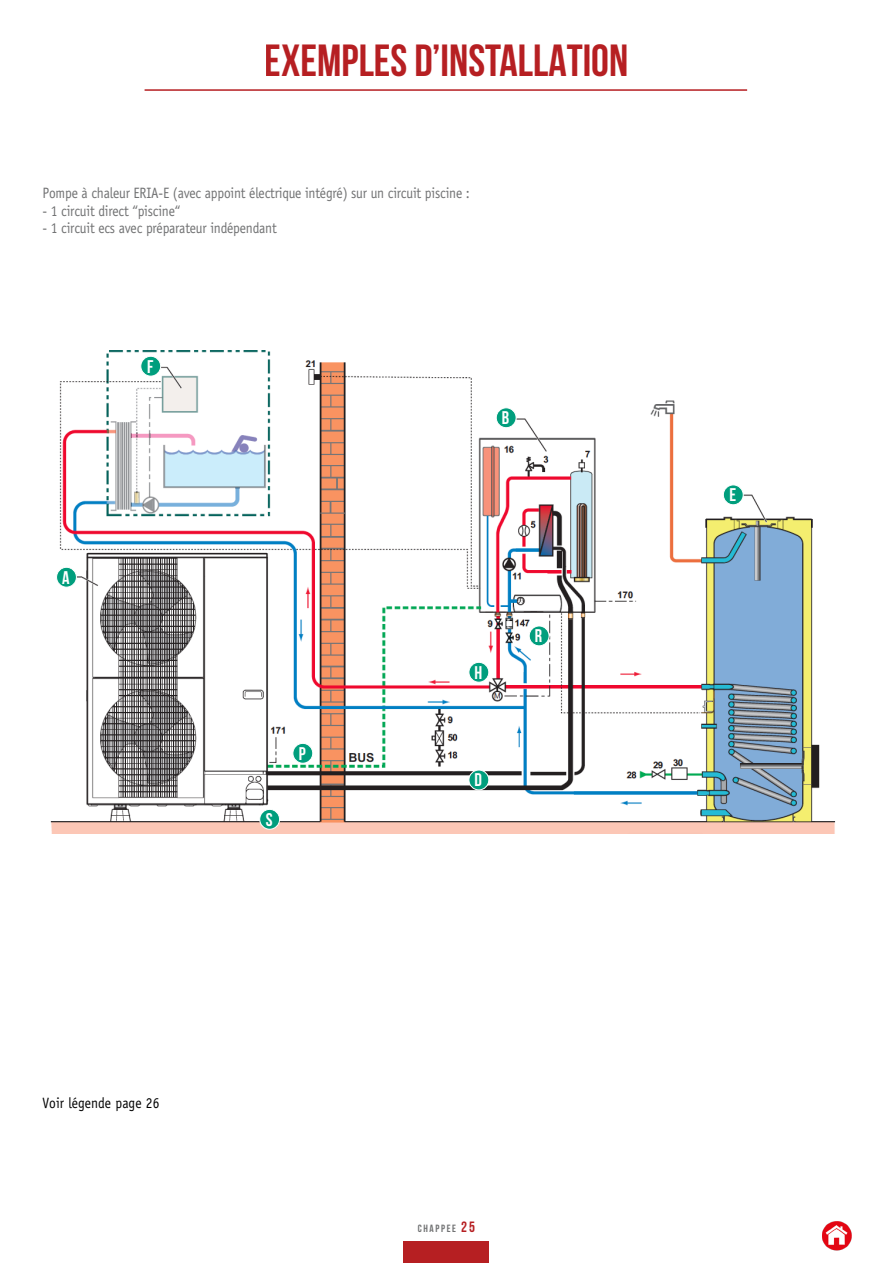
<style>
.page{position:relative;width:893px;height:1263px;background:#fff}
.page>*{position:absolute;margin:0;border:0;box-sizing:border-box;transform-origin:0 0}
.t1{font:700 45px "Bebas Neue";color:#b61f22}
.t2{font:700 18.3px "Bebas Neue";color:#fff}
.t3{font:15px "Officina Sans";letter-spacing:-.015em;color:#717273;scale:.9 1}
.t4{font:15px "Officina Sans";color:#000;scale:.9 1}
.t5{font:700 10.5px "Bebas Neue";letter-spacing:.155em;color:#717273}
.s1{font-size:15px;color:#b61f22}
</style>
<div class="page">
<div style="left:404px;top:1242px;width:85px;height:21px;background:#b61f22"></div>
<img style="left:822px;top:1221px;width:30px;height:29px">
<hr style="left:145px;top:89px;width:602px;height:2px;background:#b61f22">
<img style="left:50px;top:350px;width:786px;height:484px">
<div style="left:57px;top:567px;width:19px;height:20px;background:#009e7d;border-radius:50%"></div>
<div style="left:56px;top:567px;width:21px;height:20px;border:1px solid #fff;border-radius:50%"></div>
<div style="left:496px;top:408px;width:20px;height:20px;background:#009e7d;border-radius:50%"></div>
<div style="left:496px;top:407px;width:20px;height:21px;border:1px solid #fff;border-radius:50%"></div>
<div style="left:723px;top:485px;width:20px;height:20px;background:#009e7d;border-radius:50%"></div>
<div style="left:723px;top:485px;width:20px;height:20px;border:1px solid #fff;border-radius:50%"></div>
<div style="left:141px;top:356px;width:20px;height:20px;background:#009e7d;border-radius:50%"></div>
<div style="left:140px;top:356px;width:21px;height:20px;border:1px solid #fff;border-radius:50%"></div>
<div style="left:529px;top:626px;width:20px;height:20px;background:#009e7d;border-radius:50%"></div>
<div style="left:529px;top:626px;width:20px;height:20px;border:1px solid #fff;border-radius:50%"></div>
<div style="left:469px;top:770px;width:20px;height:20px;background:#009e7d;border-radius:50%"></div>
<div style="left:469px;top:770px;width:20px;height:20px;border:1px solid #fff;border-radius:50%"></div>
<div style="left:469px;top:662px;width:20px;height:20px;background:#009e7d;border-radius:50%"></div>
<div style="left:469px;top:662px;width:20px;height:20px;border:1px solid #fff;border-radius:50%"></div>
<div style="left:293px;top:743px;width:20px;height:20px;background:#009e7d;border-radius:50%"></div>
<div style="left:293px;top:743px;width:20px;height:20px;border:1px solid #fff;border-radius:50%"></div>
<div style="left:260px;top:809px;width:20px;height:20px;background:#009e7d;border-radius:50%"></div>
<div style="left:259px;top:809px;width:21px;height:20px;border:1px solid #fff;border-radius:50%"></div>
<h1 class="t1" style="left:265px;top:36px;width:365px">EXEMPLES D’INSTALLATION</h1>
<p class="t3" style="left:43px;top:184px;width:476px">Pompe à chaleur ERIA-E (avec appoint électrique intégré) sur un circuit piscine :</p>
<p class="t3" style="left:43px;top:202px;width:155px">- 1 circuit direct “piscine“</p>
<p class="t3" style="left:43px;top:219px;width:262px">- 1 circuit ecs avec préparateur indépendant</p>
<p class="t2" style="left:147px;top:356px;width:8px">F</p>
<p class="t2" style="left:62px;top:567px;width:9px">A</p>
<p class="t2" style="left:266px;top:809px;width:8px">S</p>
<p class="t2" style="left:299px;top:743px;width:9px">P</p>
<p class="t2" style="left:502px;top:408px;width:9px">B</p>
<p class="t2" style="left:474px;top:662px;width:9px">H</p>
<p class="t2" style="left:475px;top:770px;width:9px">D</p>
<p class="t2" style="left:535px;top:626px;width:9px">R</p>
<p class="t2" style="left:729px;top:485px;width:8px">E</p>
<p class="t4" style="left:43px;top:1094px;width:131px">Voir légende page 26</p>
<p class="t5" style="left:418px;top:1222px;width:59px">CHAPPEE <span class="s1">25</span></p>
</div>
